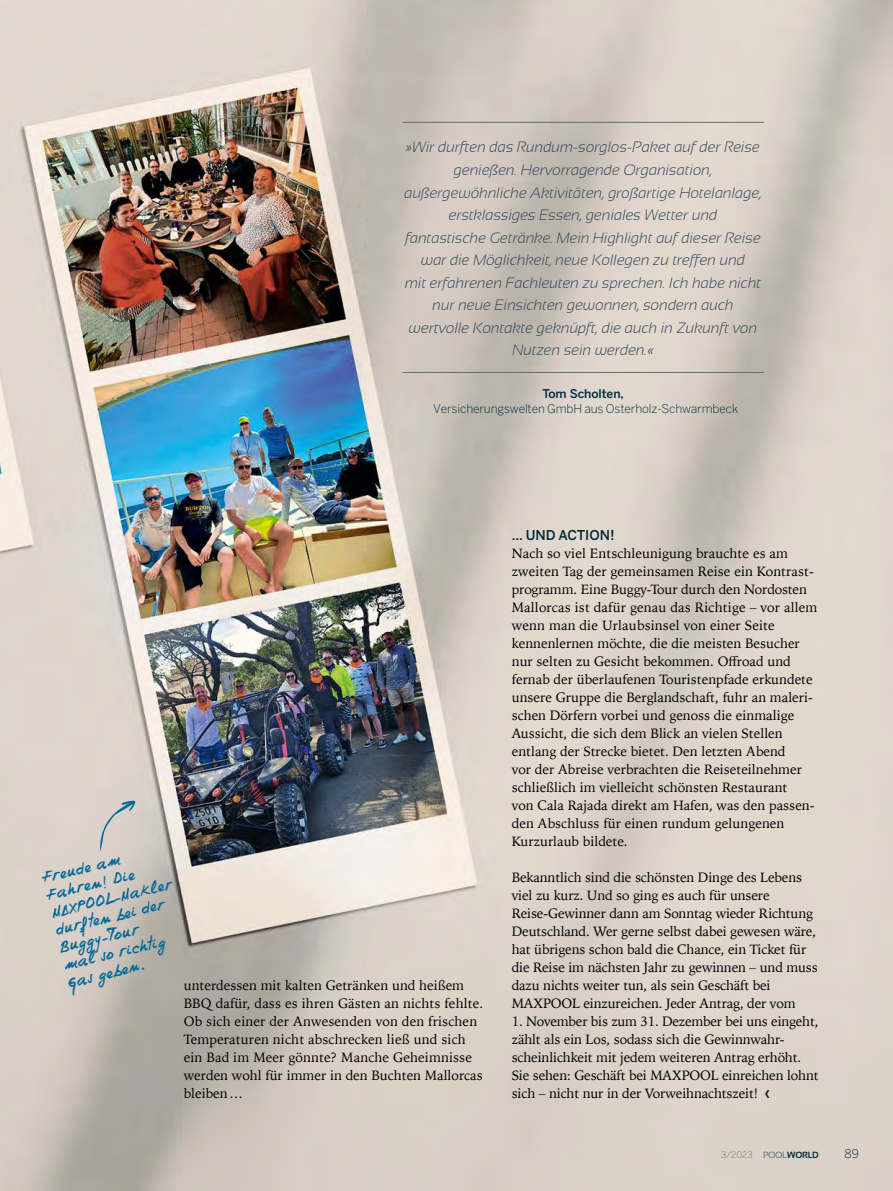
<style>
.page{position:relative;width:893px;height:1191px;background:#fff}
.page>*{position:absolute;margin:0;border:0;box-sizing:border-box;transform-origin:0 0}
.Zitat{font:italic 300 15px/22.5px "Sansation";color:#304355;text-align:center}
.Copy{font:13.5px/18px "Iowan Old Style";color:#000}
.Zwischentitel{font:500 13.5px "Benton Sans";color:#002a3a}
.Zwischentitel-2{font:12px/18px "Inclitodo";color:#00699b}
.Bildunterschrift{font:300 12px/15px "Benton Sans";letter-spacing:-.01em;color:#002a3a;text-align:center}
.t1{font:300 9px "Benton Sans";color:#5e6e72}
.s1{font-weight:500}
.s2{font-family:"Benton Sans";font-weight:500;font-size:15px;color:#002a3a}
.s3{font-family:"Sansation";font-weight:400}
.s4{font-family:"Sansation";font-weight:700;color:#002a3a}
</style>
<div class="page">
<img style="left:0;top:0;width:893px;height:1191px">
<svg style="left:100px;top:800px;width:39px;height:52px;background:#c8c8c4"></svg>
<hr style="left:402px;top:122px;width:362px;height:1px;background:#5e6e72">
<hr style="left:402px;top:372px;width:362px;height:1px;background:#5e6e72">
<p class="Zitat" style="left:404px;top:136px;width:359px">»Wir durften das Rundum-sorglos-Paket auf der Reise genießen. Hervorragende Organisation, außergewöhnliche Aktivitäten, großartige Hotelanlage, erstklassiges Essen, geniales Wetter und<br>fantastische Getränke. Mein Highlight auf dieser Reise war die Möglichkeit, neue Kollegen zu treffen und<br>mit erfahrenen Fachleuten zu sprechen. Ich habe nicht nur neue Einsichten gewonnen, sondern auch wertvolle Kontakte geknüpft, die auch in Zukunft von Nutzen sein werden.«</p>
<p class="Bildunterschrift" style="left:433px;top:386px;width:307px"><span class="s1">Tom Scholten,<br></span>Versicherungswelten GmbH aus Osterholz-Schwarmbeck</p>
<p class="Zwischentitel-2" style="left:41px;top:870px;width:91px;rotate:-14deg">Freude am<br>Fahren! Die</p>
<p class="Zwischentitel-2" style="left:50px;top:904px;width:124px;rotate:-13deg">MAXPOOL-Makler</p>
<p class="Zwischentitel-2" style="left:54px;top:922px;width:113px;rotate:-14deg">durften bei der<br>Buggy-Tour mal so richtig<br>Gas geben.</p>
<p class="Copy" style="left:184px;top:975px;width:301px">unterdessen mit kalten Getränken und heißem BBQ dafür, dass es ihren Gästen an nichts fehlte.<br>Ob sich einer der Anwesenden von den frischen Temperaturen nicht abschrecken ließ und sich ein Bad im Meer gönnte? Manche Geheimnisse werden wohl für immer in den Buchten Mallorcas bleiben…</p>
<p class="Zwischentitel" style="left:512px;top:526px;width:104px">… UND ACTION!</p>
<p class="Copy" style="left:512px;top:543px;width:307px">Nach so viel Entschleunigung brauchte es am zweiten Tag der gemeinsamen Reise ein Kontrast&shy;programm. Eine Buggy-Tour durch den Nordosten Mallorcas ist dafür genau das Richtige – vor allem wenn man die Urlaubsinsel von einer Seite kennenlernen möchte, die die meisten Besucher nur selten zu Gesicht bekommen. Offroad und fernab der überlaufenen Touristenpfade erkundete unsere Gruppe die Berglandschaft, fuhr an maleri&shy;schen Dörfern vorbei und genoss die einmalige Aussicht, die sich dem Blick an vielen Stellen entlang der Strecke bietet. Den letzten Abend<br>vor der Abreise verbrachten die Reiseteilnehmer schließlich im vielleicht schönsten Restaurant<br>von Cala Rajada direkt am Hafen, was den passen&shy;den Abschluss für einen rundum gelungenen Kurzurlaub bildete.</p>
<p class="Copy" style="left:512px;top:867px;width:307px">Bekanntlich sind die schönsten Dinge des Lebens viel zu kurz. Und so ging es auch für unsere Reise-Gewinner dann am Sonntag wieder Richtung Deutschland. Wer gerne selbst dabei gewesen wäre, hat übrigens schon bald die Chance, ein Ticket für die Reise im nächsten Jahr zu gewinnen – und muss dazu nichts weiter tun, als sein Geschäft bei MAXPOOL einzureichen. Jeder Antrag, der vom</p>
<p class="Copy" style="left:512px;top:1011px;width:308px">1. November bis zum 31. Dezember bei uns eingeht, zählt als ein Los, sodass sich die Gewinnwahr&shy;scheinlichkeit mit jedem weiteren Antrag erhöht.<br>Sie sehen: Geschäft bei MAXPOOL einreichen lohnt sich – nicht nur in der Vorweihnachtszeit! <span class="s2">‹</span></p>
<p class="t1" style="left:721px;top:1149px;width:99px">3/2023 <span class="s3">POOL</span><span class="s4">WORLD</span></p>
<p class="Bildunterschrift" style="left:844px;top:1146px;width:16px">89</p>
</div>
